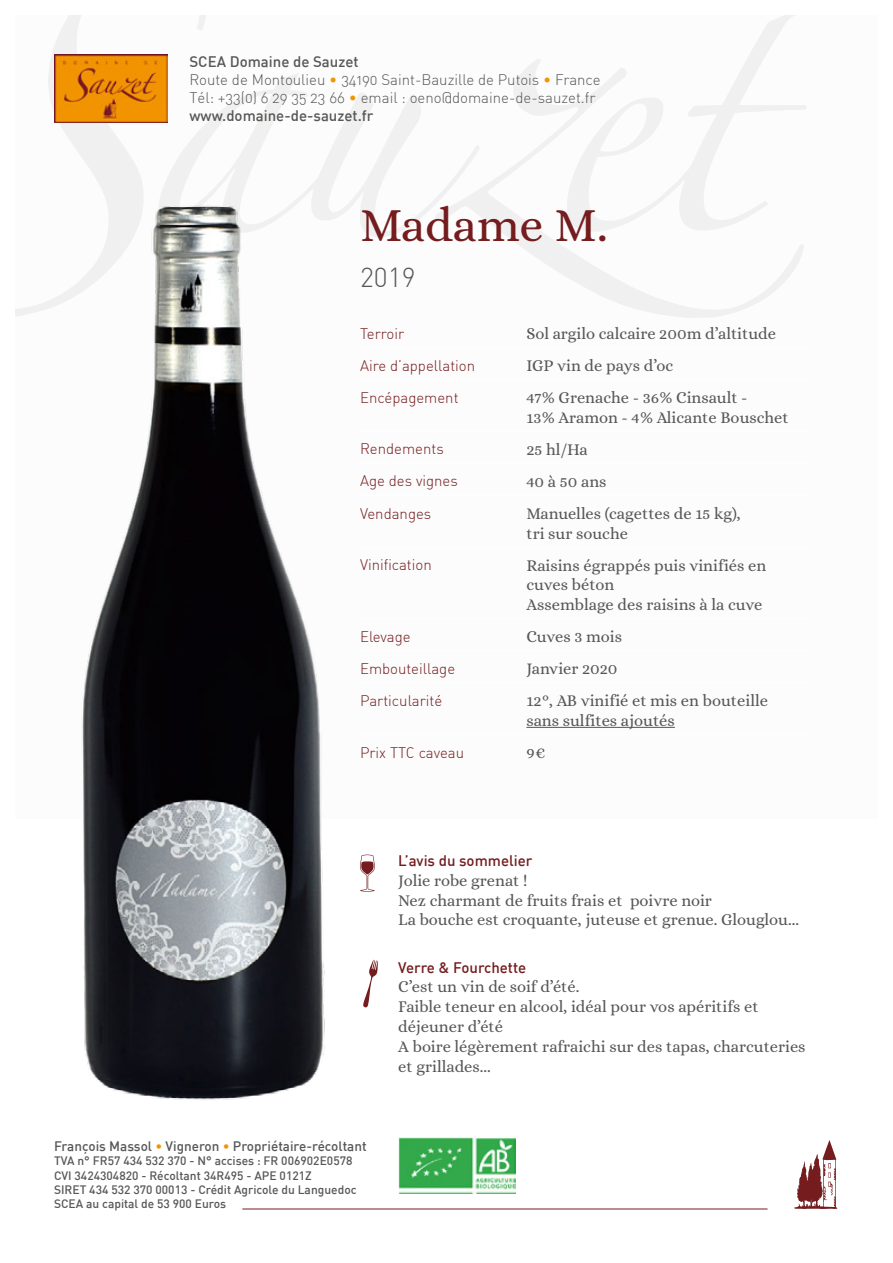
<style>
.page{position:relative;width:893px;height:1263px;background:#fff}
.page>*{position:absolute;margin:0;border:0;box-sizing:border-box;transform-origin:0 0}
.t1{font:48px "Alice";letter-spacing:-.005em;color:#741c1e}
.t2{font:300 27px "DIN";color:#575756}
.t3{font:16.5px/19.8px "Alice";color:#575756}
.t4{font:15px "DIN Light Alternate";color:#741c1e}
.t5{font:15px/18px "DIN Light Alternate";color:#575756}
.t6{font:500 15px "DIN";color:#575756}
.t7{font:500 15px "DIN";color:#741c1e}
.t8{font:500 13.5px "DIN";color:#575756}
.t9{font:500 12px/14.4px "DIN";color:#575756}
.s1{color:#f29400}
</style>
<div class="page">
<svg style="left:16px;top:16px;width:190px;height:300px"></svg>
<svg style="left:158px;top:73px;width:277px;height:159px"></svg>
<svg style="left:435px;top:59px;width:369px;height:259px"></svg>
<svg style="left:566px;top:16px;width:240px;height:216px"></svg>
<svg style="left:794px;top:1140px;width:43px;height:69px"></svg>
<hr style="left:242px;top:1209px;width:525px;height:1px;background:#741c1e">
<img style="left:54px;top:54px;width:113px;height:69px">
<img style="left:398px;top:1137px;width:117px;height:56px">
<img style="left:23px;top:156px;width:375px;height:944px">
<hr style="left:360px;top:347px;width:158px;height:1px;background:#fff">
<hr style="left:360px;top:431px;width:158px;height:1px;background:#fff">
<hr style="left:360px;top:463px;width:158px;height:1px;background:#fff">
<hr style="left:360px;top:495px;width:158px;height:1px;background:#fff">
<hr style="left:360px;top:547px;width:158px;height:1px;background:#fff">
<hr style="left:360px;top:618px;width:158px;height:1px;background:#fff">
<hr style="left:360px;top:650px;width:158px;height:1px;background:#fff">
<hr style="left:360px;top:379px;width:158px;height:1px;background:#fff">
<hr style="left:360px;top:682px;width:158px;height:1px;background:#fff">
<hr style="left:360px;top:734px;width:158px;height:1px;background:#fff">
<hr style="left:526px;top:727px;width:149px;height:1px;background:#575756">
<svg style="left:360px;top:854px;width:15px;height:38px"></svg>
<svg style="left:363px;top:960px;width:15px;height:47px"></svg>
<p class="t6" style="left:189px;top:52px;width:171px">SCEA Domaine de Sauzet</p>
<p class="t5" style="left:189px;top:70px;width:413px">Route de Montoulieu <span class="s1">•</span> 34190 Saint-Bauzille de Putois <span class="s1">•</span> France<br>Tél: +33(0) 6 29 35 23 66 <span class="s1">•</span> email : oeno@domaine-de-sauzet.fr</p>
<p class="t6" style="left:189px;top:106px;width:185px">www.domaine-de-sauzet.fr</p>
<h1 class="t1" style="left:360px;top:200px;width:249px">Madame M.</h1>
<h2 class="t2" style="left:360px;top:260px;width:57px">2019</h2>
<p class="t4" style="left:360px;top:324px;width:46px">Terroir</p>
<p class="t3" style="left:526px;top:325px;width:251px">Sol argilo calcaire 200m d’altitude</p>
<p class="t4" style="left:360px;top:356px;width:117px">Aire d’appellation</p>
<p class="t3" style="left:526px;top:357px;width:148px">IGP vin de pays d’oc</p>
<p class="t4" style="left:360px;top:388px;width:100px">Encépagement</p>
<p class="t3" style="left:526px;top:389px;width:264px">47% Grenache - 36% Cinsault -<br>13% Aramon - 4% Alicante Bouschet</p>
<p class="t4" style="left:360px;top:440px;width:85px">Rendements</p>
<p class="t3" style="left:526px;top:440px;width:63px">25 hl/Ha</p>
<p class="t4" style="left:360px;top:472px;width:99px">Age des vignes</p>
<p class="t3" style="left:526px;top:472px;width:82px">40 à 50 ans</p>
<p class="t4" style="left:360px;top:504px;width:73px">Vendanges</p>
<p class="t3" style="left:526px;top:504px;width:216px">Manuelles (cagettes de 15 kg), tri sur souche</p>
<p class="t4" style="left:360px;top:556px;width:73px">Vinification</p>
<p class="t3" style="left:526px;top:556px;width:241px">Raisins égrappés puis vinifiés en cuves béton<br>Assemblage des raisins à la cuve</p>
<p class="t4" style="left:360px;top:627px;width:52px">Elevage</p>
<p class="t3" style="left:526px;top:628px;width:97px">Cuves 3 mois</p>
<p class="t4" style="left:360px;top:659px;width:97px">Embouteillage</p>
<p class="t3" style="left:526px;top:660px;width:93px">Janvier 2020</p>
<p class="t4" style="left:360px;top:691px;width:84px">Particularité</p>
<p class="t3" style="left:526px;top:692px;width:243px">12°, AB vinifié et mis en bouteille sans sulfites ajoutés</p>
<p class="t4" style="left:360px;top:743px;width:106px">Prix TTC caveau</p>
<p class="t3" style="left:526px;top:744px;width:21px">9€</p>
<p class="t8" style="left:54px;top:1137px;width:314px">François Massol <span class="s1">•</span> Vigneron <span class="s1">•</span> Propriétaire-récoltant</p>
<p class="t9" style="left:54px;top:1153px;width:304px">TVA n° FR57 434 532 370 - N° accises : FR 006902E0578<br>CVI 3424304820 - Récoltant 34R495 - APE 0121Z<br>SIRET 434 532 370 00013 - Crédit Agricole du Languedoc SCEA au capital de 53 900 Euros</p>
<p class="t7" style="left:398px;top:851px;width:136px">L’avis du sommelier</p>
<p class="t3" style="left:398px;top:871px;width:402px">Jolie robe grenat !<br>Nez charmant de fruits frais et poivre noir<br>La bouche est croquante, juteuse et grenue. Glouglou...</p>
<p class="t7" style="left:398px;top:957px;width:129px">Verre &amp; Fourchette</p>
<p class="t3" style="left:398px;top:978px;width:409px">C’est un vin de soif d’été.<br>Faible teneur en alcool, idéal pour vos apéritifs et déjeuner d’été<br>A boire légèrement rafraichi sur des tapas, charcuteries et grillades...</p>
</div>
